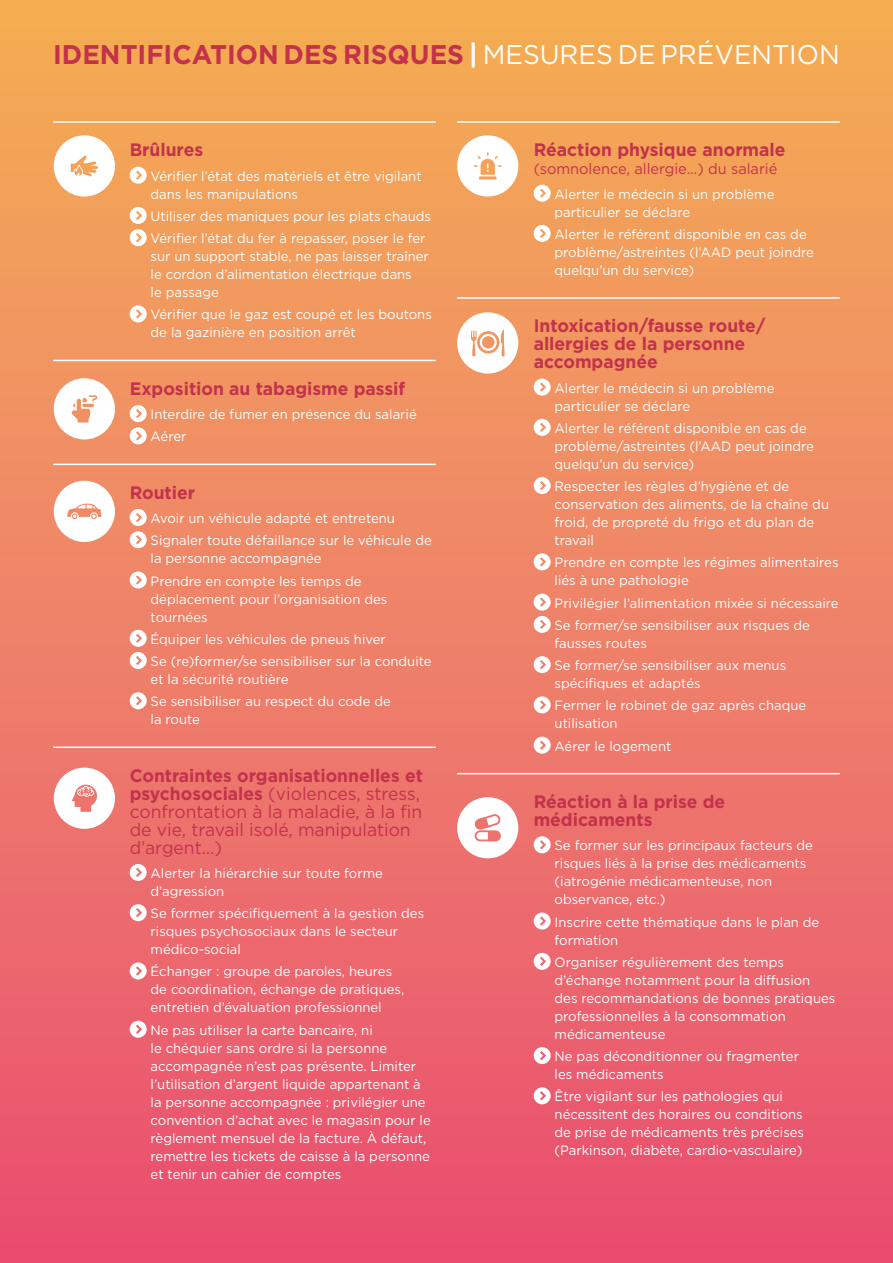
<style>
.page{position:relative;width:893px;height:1263px;background:#fff}
.page>*{position:absolute;margin:0;border:0;box-sizing:border-box;transform-origin:0 0}
.t1{font:700 27px "Gotham";color:#c3324a}
.t2{font:700 18px/18px "Gotham";color:#c3324a}
.t3{font:18px/18px "Gotham";color:#c3324a}
.t4{font:15px "Gotham";color:#c3324a}
.t5{font:13.5px/18px "Gotham";color:#fff}
.s1{color:#fff}
.s2{font-weight:400;color:#fff}
.s3{font-weight:700}
</style>
<div class="page">
<div style="left:0;top:0;width:893px;height:1263px;background:linear-gradient(to bottom,#f4b056,#e94f75)"></div>
<hr style="left:53px;top:121px;width:383px;height:2px;background:#fff">
<hr style="left:53px;top:360px;width:383px;height:1px;background:#fff">
<hr style="left:53px;top:464px;width:383px;height:1px;background:#fff">
<hr style="left:53px;top:746px;width:383px;height:2px;background:#fff">
<svg style="left:130px;top:167px;width:17px;height:17px"></svg>
<svg style="left:130px;top:207px;width:17px;height:39px"></svg>
<svg style="left:130px;top:305px;width:17px;height:17px"></svg>
<svg style="left:130px;top:405px;width:17px;height:39px"></svg>
<svg style="left:130px;top:509px;width:17px;height:39px"></svg>
<svg style="left:130px;top:571px;width:17px;height:17px"></svg>
<svg style="left:130px;top:630px;width:17px;height:39px"></svg>
<svg style="left:130px;top:692px;width:17px;height:17px"></svg>
<svg style="left:130px;top:864px;width:17px;height:17px"></svg>
<svg style="left:130px;top:904px;width:17px;height:17px"></svg>
<svg style="left:130px;top:962px;width:17px;height:17px"></svg>
<svg style="left:130px;top:1021px;width:17px;height:17px"></svg>
<hr style="left:457px;top:121px;width:383px;height:2px;background:#fff">
<hr style="left:457px;top:297px;width:383px;height:2px;background:#fff">
<hr style="left:457px;top:773px;width:383px;height:1px;background:#fff">
<svg style="left:534px;top:185px;width:17px;height:17px"></svg>
<svg style="left:534px;top:225px;width:17px;height:17px"></svg>
<svg style="left:534px;top:379px;width:17px;height:17px"></svg>
<svg style="left:534px;top:419px;width:17px;height:17px"></svg>
<svg style="left:534px;top:477px;width:17px;height:17px"></svg>
<svg style="left:534px;top:553px;width:17px;height:17px"></svg>
<svg style="left:534px;top:594px;width:17px;height:39px"></svg>
<svg style="left:534px;top:656px;width:17px;height:17px"></svg>
<svg style="left:534px;top:696px;width:17px;height:17px"></svg>
<svg style="left:534px;top:737px;width:17px;height:17px"></svg>
<svg style="left:534px;top:836px;width:17px;height:17px"></svg>
<svg style="left:534px;top:912px;width:17px;height:17px"></svg>
<svg style="left:534px;top:953px;width:17px;height:17px"></svg>
<svg style="left:534px;top:1047px;width:17px;height:17px"></svg>
<svg style="left:534px;top:1087px;width:17px;height:17px"></svg>
<svg style="left:54px;top:378px;width:61px;height:61px"></svg>
<svg style="left:54px;top:481px;width:61px;height:61px"></svg>
<svg style="left:54px;top:768px;width:61px;height:61px"></svg>
<svg style="left:457px;top:135px;width:61px;height:62px"></svg>
<svg style="left:457px;top:312px;width:61px;height:62px"></svg>
<svg style="left:457px;top:797px;width:61px;height:61px"></svg>
<svg style="left:54px;top:135px;width:61px;height:62px"></svg>
<h1 class="t1" style="left:53px;top:37px;width:788px">IDENTIFICATION DES RISQUES <span class="s1">|</span> <span class="s2">MESURES DE PRÉVENTION</span></h1>
<h2 class="t2" style="left:130px;top:141px;width:75px">Brûlures</h2>
<p class="t5" style="left:151px;top:167px;width:273px">Vérifier l’état des matériels et être vigilant dans les manipulations</p>
<p class="t5" style="left:151px;top:205px;width:282px;line-height:22.2px">Utiliser des maniques pour les plats chauds<br>Vérifier l’état du fer à repasser, poser le fer</p>
<p class="t5" style="left:151px;top:247px;width:280px">sur un support stable, ne pas laisser traîner le cordon d’alimentation électrique dans<br>le passage</p>
<p class="t5" style="left:151px;top:305px;width:283px">Vérifier que le gaz est coupé et les boutons de la gazinière en position arrêt</p>
<h2 class="t2" style="left:130px;top:379px;width:277px">Exposition au tabagisme passif</h2>
<p class="t5" style="left:151px;top:403px;width:268px;line-height:22.2px">Interdire de fumer en présence du salarié<br>Aérer</p>
<h2 class="t2" style="left:130px;top:483px;width:67px">Routier</h2>
<p class="t5" style="left:151px;top:507px;width:283px;line-height:22.2px">Avoir un véhicule adapté et entretenu<br>Signaler toute défaillance sur le véhicule de</p>
<p class="t5" style="left:151px;top:547px;width:212px;line-height:22.2px">la personne accompagnée<br>Prendre en compte les temps de</p>
<p class="t5" style="left:151px;top:589px;width:238px">déplacement pour l’organisation des tournées</p>
<p class="t5" style="left:151px;top:628px;width:282px;line-height:22.2px">Équiper les véhicules de pneus hiver<br>Se (re)former/se sensibiliser sur la conduite</p>
<p class="t5" style="left:151px;top:668px;width:242px;line-height:22.2px">et la sécurité routière<br>Se sensibiliser au respect du code de</p>
<p class="t5" style="left:151px;top:710px;width:51px">la route</p>
<h2 class="t3" style="left:130px;top:766px;width:295px"><span class="s3">Contraintes organisationnelles et psychosociales</span> (violences, stress, confrontation à la maladie, à la fin de vie, travail isolé, manipulation d’argent…)</h2>
<p class="t5" style="left:151px;top:864px;width:234px">Alerter la hiérarchie sur toute forme d’agression</p>
<p class="t5" style="left:151px;top:904px;width:275px">Se former spécifiquement à la gestion des risques psychosociaux dans le secteur médico-social</p>
<p class="t5" style="left:151px;top:962px;width:255px">Échanger : groupe de paroles, heures de coordination, échange de pratiques, entretien d’évaluation professionnel</p>
<p class="t5" style="left:151px;top:1021px;width:282px">Ne pas utiliser la carte bancaire, ni<br>le chéquier sans ordre si la personne accompagnée n’est pas présente. Limiter l’utilisation d’argent liquide appartenant à la personne accompagnée : privilégier une convention d’achat avec le magasin pour le règlement mensuel de la facture. À défaut, remettre les tickets de caisse à la personne et tenir un cahier de comptes</p>
<h2 class="t2" style="left:534px;top:141px;width:253px">Réaction physique anormale</h2>
<p class="t4" style="left:534px;top:159px;width:245px">(somnolence, allergie...) du salarié</p>
<p class="t5" style="left:555px;top:185px;width:221px">Alerter le médecin si un problème particulier se déclare</p>
<p class="t5" style="left:555px;top:225px;width:261px">Alerter le référent disponible en cas de problème/astreintes (l’AAD peut joindre quelqu’un du service)</p>
<h2 class="t2" style="left:534px;top:317px;width:233px">Intoxication/fausse route/ allergies de la personne accompagnée</h2>
<p class="t5" style="left:555px;top:378px;width:221px">Alerter le médecin si un problème particulier se déclare</p>
<p class="t5" style="left:555px;top:419px;width:261px">Alerter le référent disponible en cas de problème/astreintes (l’AAD peut joindre quelqu’un du service)</p>
<p class="t5" style="left:555px;top:477px;width:276px">Respecter les règles d’hygiène et de conservation des aliments, de la chaîne du froid, de propreté du frigo et du plan de travail</p>
<p class="t5" style="left:555px;top:553px;width:285px">Prendre en compte les régimes alimentaires liés à une pathologie</p>
<p class="t5" style="left:555px;top:591px;width:285px;line-height:22.2px">Privilégier l’alimentation mixée si nécessaire<br>Se former/se sensibiliser aux risques de</p>
<p class="t5" style="left:555px;top:632px;width:233px;line-height:22.2px">fausses routes<br>Se former/se sensibiliser aux menus</p>
<p class="t5" style="left:555px;top:672px;width:253px;line-height:22.2px">spécifiques et adaptés<br>Fermer le robinet de gaz après chaque</p>
<p class="t5" style="left:555px;top:712px;width:118px;line-height:22.2px">utilisation<br>Aérer le logement</p>
<h2 class="t2" style="left:534px;top:792px;width:193px">Réaction à la prise de médicaments</h2>
<p class="t5" style="left:555px;top:836px;width:260px">Se former sur les principaux facteurs de risques liés à la prise des médicaments (iatrogénie médicamenteuse, non observance, etc.)</p>
<p class="t5" style="left:555px;top:912px;width:266px">Inscrire cette thématique dans le plan de formation</p>
<p class="t5" style="left:555px;top:953px;width:282px">Organiser régulièrement des temps d’échange notamment pour la diffusion des recommandations de bonnes pratiques professionnelles à la consommation médicamenteuse</p>
<p class="t5" style="left:555px;top:1047px;width:246px">Ne pas déconditionner ou fragmenter les médicaments</p>
<p class="t5" style="left:555px;top:1087px;width:251px">Être vigilant sur les pathologies qui nécessitent des horaires ou conditions de prise de médicaments très précises (Parkinson, diabète, cardio-vasculaire)</p>
</div>
